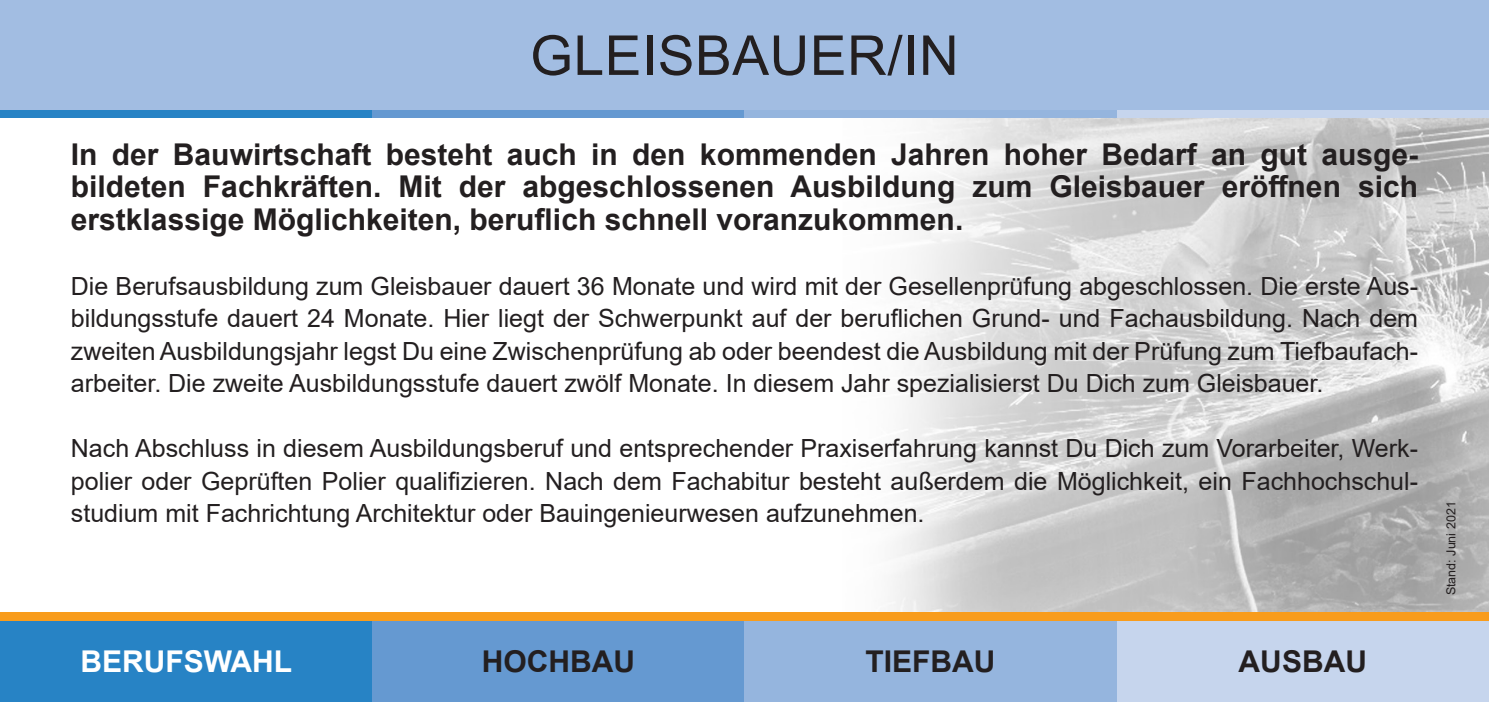
<style>
.page{position:relative;width:1489px;height:702px;background:#fff}
.page>*{position:absolute;margin:0;border:0;box-sizing:border-box;transform-origin:0 0}
.t1{font:55px "Arial";letter-spacing:.01em;color:#231f20}
.t2{font:700 30px/32.5px "Arial";color:#231f20;text-align:justify}
.t3{font:700 30px "Arial";color:#fff}
.t4{font:25px/32.5px "Arial";color:#231f20;text-align:justify}
.t5{font:12.5px "Arial";color:#231f20}
</style>
<div class="page">
<div style="left:0;top:0;width:1488px;height:110px;background:#a2bde2"></div>
<div style="left:0;top:110px;width:372px;height:9px;background:#2783c5"></div>
<div style="left:372px;top:110px;width:372px;height:9px;background:#6599d1"></div>
<div style="left:744px;top:110px;width:372px;height:9px;background:#95b5de"></div>
<div style="left:1116px;top:110px;width:372px;height:9px;background:#c6d5ed"></div>
<div style="left:0;top:620px;width:372px;height:82px;background:#2783c5"></div>
<div style="left:372px;top:620px;width:372px;height:82px;background:#6599d1"></div>
<div style="left:744px;top:620px;width:372px;height:82px;background:#95b5de"></div>
<div style="left:1116px;top:620px;width:372px;height:82px;background:#c6d5ed"></div>
<div style="left:0;top:611px;width:1488px;height:9px;background:#f89c1c"></div>
<img style="left:889px;top:119px;width:599px;height:492px">
<h1 class="t1" style="left:530px;top:18px;width:430px">GLEISBAUER/IN</h1>
<p class="t2" style="left:71px;top:138px;width:1348px">In der Bauwirtschaft besteht auch in den kommenden Jahren hoher Bedarf an gut ausge&shy;bildeten Fachkräften. Mit der abgeschlossenen Ausbildung zum Gleisbauer eröffnen sich erstklassige Möglichkeiten, beruflich schnell voranzukommen.</p>
<p class="t4" style="left:71px;top:269px;width:1348px">Die Berufsausbildung zum Gleisbauer dauert 36 Monate und wird mit der Gesellenprüfung abgeschlossen. Die erste Aus&shy;bildungsstufe dauert 24 Monate. Hier liegt der Schwerpunkt auf der beruflichen Grund- und Fachausbildung. Nach dem zweiten Ausbildungsjahr legst Du eine Zwischenprüfung ab oder beendest die Ausbildung mit der Prüfung zum Tiefbaufach&shy;arbeiter. Die zweite Ausbildungsstufe dauert zwölf Monate. In diesem Jahr spezialisierst Du Dich zum Gleisbauer.</p>
<p class="t4" style="left:71px;top:432px;width:1348px">Nach Abschluss in diesem Ausbildungsberuf und entsprechender Praxiserfahrung kannst Du Dich zum Vorarbeiter, Werk&shy;polier oder Geprüften Polier qualifizieren. Nach dem Fachabitur besteht außerdem die Möglichkeit, ein Fachhochschul&shy;studium mit Fachrichtung Architektur oder Bauingenieurwesen aufzunehmen.</p>
<p class="t3" style="left:80px;top:640px;width:213px">BERUFSWAHL</p>
<p class="t2" style="left:481px;top:645px;width:155px">HOCHBAU</p>
<p class="t2" style="left:865px;top:645px;width:131px">TIEFBAU</p>
<p class="t2" style="left:1238px;top:645px;width:130px">AUSBAU</p>
<p class="t5" style="left:1442px;top:595px;width:95px;rotate:-90deg">Stand: Juni 2021</p>
</div>
